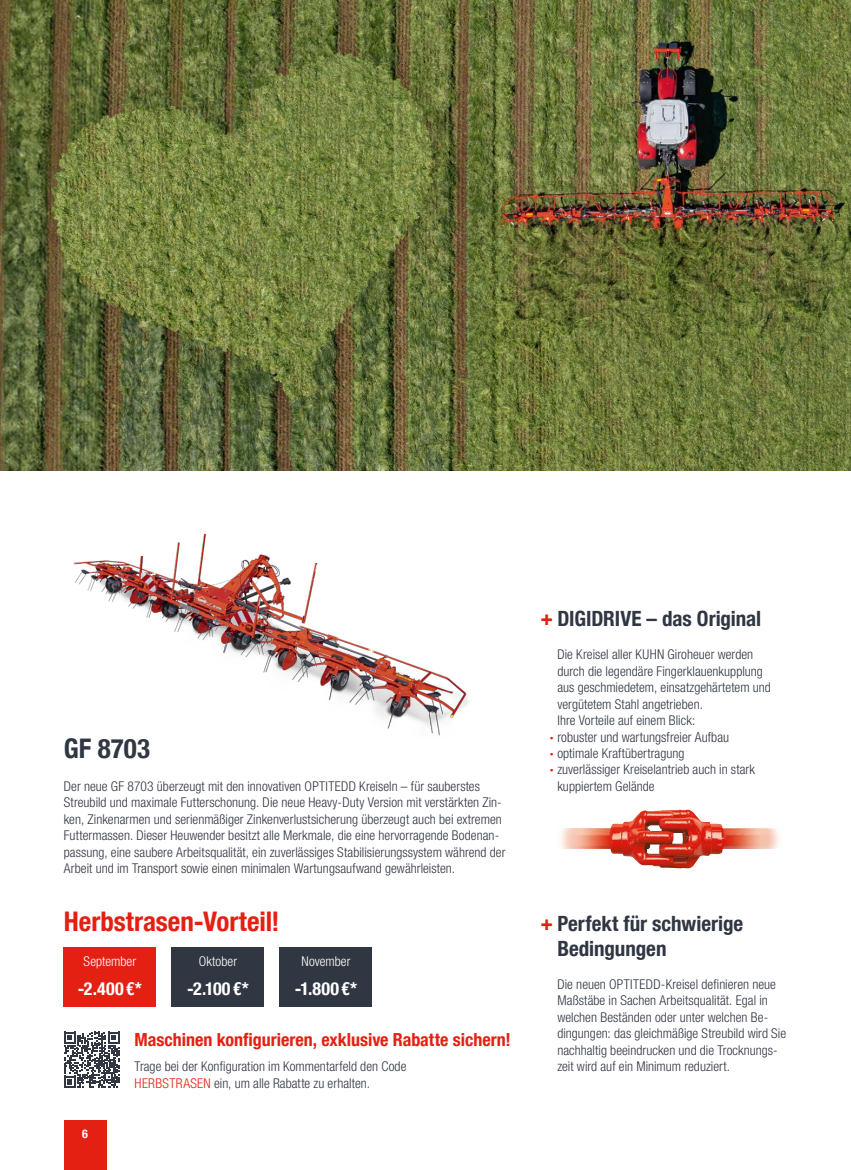
<style>
.page{position:relative;width:851px;height:1170px;background:#fff}
.page>*{position:absolute;margin:0;border:0;box-sizing:border-box;transform-origin:0 0}
.t1{font:700 condensed 27px "Helvetica Neue LT Com";color:#e42013}
.t2{font:700 condensed 27px "Helvetica Neue LT Com";letter-spacing:.005em;color:#303642}
.t3{font:700 condensed 21px/24.8px "Helvetica Neue LT Com";letter-spacing:-.005em;color:#303642}
.t4{font:700 condensed 18px "Helvetica Neue LT Com";color:#e42013}
.t5{font:700 condensed 18px "Helvetica Neue LT Com";letter-spacing:.015em;color:#fff}
.t6{font:300 condensed 13.8px "Helvetica Neue LT Com";letter-spacing:.005em;color:#303642}
.t7{font:300 condensed 13.5px/16.5px "Helvetica Neue LT Com";letter-spacing:.005em;color:#303642}
.t8{font:300 condensed 13.5px "Helvetica Neue LT Com";letter-spacing:.005em;color:#fff}
.t9{font:700 condensed 12px "Helvetica Neue LT Com";color:#fff}
.s1{color:#e42013}
.s2{font-weight:700;color:#e42013}
</style>
<div class="page">
<img style="left:0;top:0;width:850px;height:470px">
<img style="left:73px;top:533px;width:395px;height:203px">
<div style="left:64px;top:1120px;width:42px;height:49px;background:#e42013"></div>
<svg style="left:64px;top:1031px;width:56px;height:56px"></svg>
<img style="left:561px;top:809px;width:132px;height:59px">
<div style="left:64px;top:946px;width:92px;height:60px;background:#e42013"></div>
<div style="left:172px;top:946px;width:92px;height:60px;background:#303642"></div>
<div style="left:280px;top:946px;width:92px;height:60px;background:#303642"></div>
<h1 class="t2" style="left:64px;top:732px;width:88px">GF 8703</h1>
<p class="t7" style="left:64px;top:777px;width:443px">Der neue GF 8703 überzeugt mit den innovativen OPTITEDD Kreiseln – für sauberstes Streubild und maximale Futterschonung. Die neue Heavy-Duty Version mit verstärkten Zin&shy;ken, Zinkenarmen und serienmäßiger Zinkenverlustsicherung überzeugt auch bei extremen Futtermassen. Dieser Heuwender besitzt alle Merkmale, die eine hervorragende Bodenan&shy;passung, eine saubere Arbeitsqualität, ein zuverlässiges Stabilisierungssystem während der Arbeit und im Transport sowie einen minimalen Wartungsaufwand gewährleisten.</p>
<h1 class="t1" style="left:64px;top:905px;width:217px">Herbstrasen-Vorteil!</h1>
<p class="t8" style="left:199px;top:953px;width:40px">Oktober</p>
<h3 class="t5" style="left:187px;top:978px;width:63px">-2.100 €*</h3>
<p class="t8" style="left:84px;top:953px;width:54px">September</p>
<h3 class="t5" style="left:78px;top:978px;width:66px">-2.400€*</h3>
<p class="t8" style="left:301px;top:953px;width:50px">November</p>
<h3 class="t5" style="left:295px;top:978px;width:64px">-1.800€*</h3>
<p class="t9" style="left:82px;top:1126px;width:7px">6</p>
<h3 class="t4" style="left:135px;top:1029px;width:377px">Maschinen konfi-gurieren, exklusive Rabatte sichern!</h3>
<p class="t7" style="left:135px;top:1057px;width:273px">Trage bei der Konfiguration im Kommentarfeld den Code<br><span class="s1">HERBSTRASEN</span> ein, um alle Rabatte zu erhalten.</p>
<h2 class="t3" style="left:540px;top:606px;width:222px"><span class="s1">+</span> DIGIDRIVE – das Original</h2>
<p class="t7" style="left:557px;top:646px;width:215px">Die Kreisel aller KUHN Giroheuer werden durch die legendäre Fingerklauenkupplung aus geschmiedetem, einsatzgehärtetem und vergütetem Stahl angetrieben.<br>Ihre Vorteile auf einem Blick:</p>
<p class="t6" style="left:550px;top:728px;width:180px"><span class="s2">∙</span> robuster und wartungsfreier Aufbau</p>
<p class="t7" style="left:550px;top:744px;width:136px"><span class="s2">∙</span> optimale Kraftübertragung</p>
<p class="t7" style="left:550px;top:761px;width:206px"><span class="s2">∙</span> zuverlässiger Kreiselantrieb auch in stark</p>
<p class="t7" style="left:557px;top:777px;width:99px">kuppiertem Gelände</p>
<h2 class="t3" style="left:557px;top:911px;width:187px;text-indent:-17px"><span class="s1">+</span> Perfekt für schwierige<br>Bedingungen</h2>
<p class="t7" style="left:557px;top:975px;width:230px">Die neuen OPTITEDD-Kreisel definieren neue Maßstäbe in Sachen Arbeitsqualität. Egal in welchen Beständen oder unter welchen Be&shy;dingungen: das gleichmäßige Streubild wird Sie nachhaltig beeindrucken und die Trocknungs&shy;zeit wird auf ein Minimum reduziert.</p>
</div>
